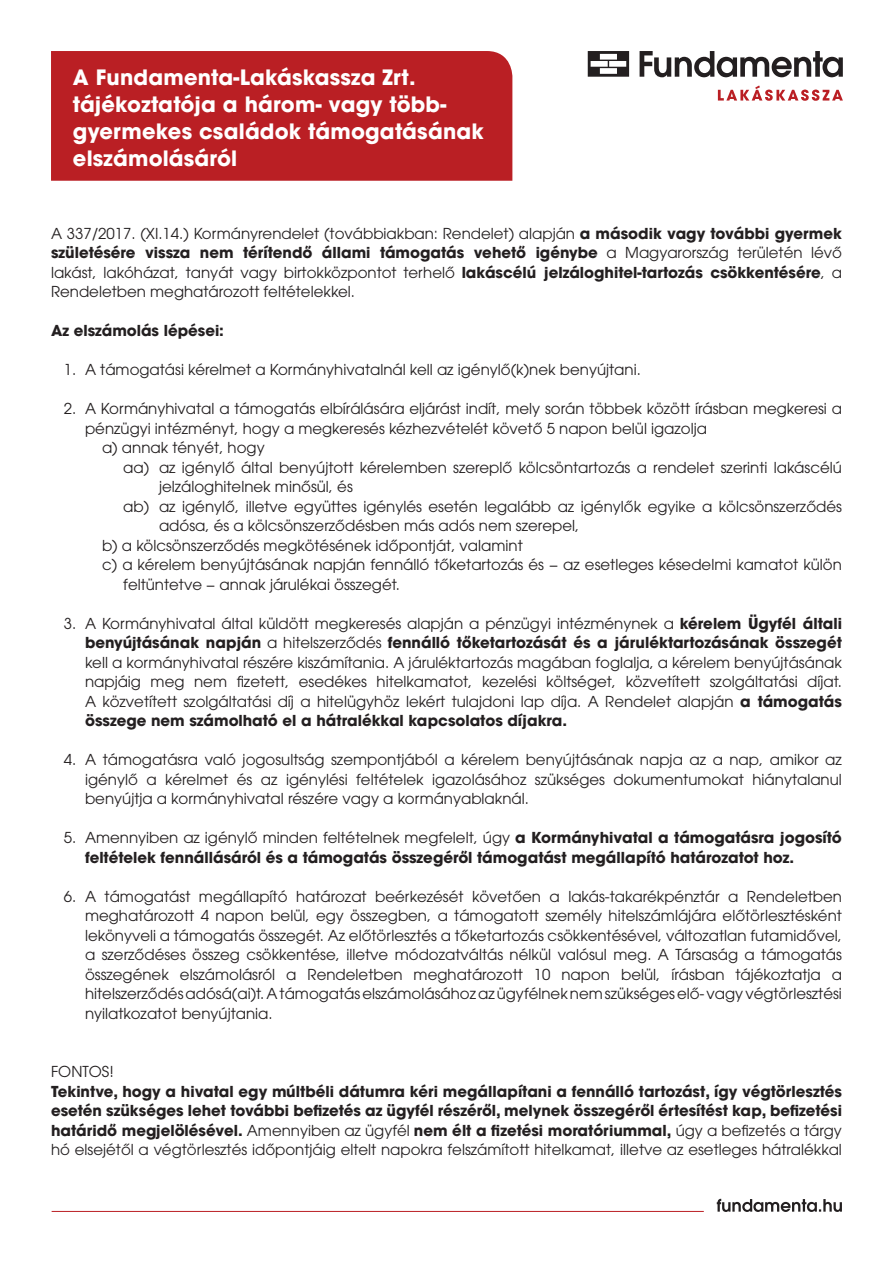
<style>
.page{position:relative;width:893px;height:1263px;background:#fff}
.page>*{position:absolute;margin:0;border:0;box-sizing:border-box;transform-origin:0 0}
.t1{font:700 21px/27px "ITC Avant Garde Pro";letter-spacing:.01em;color:#fff}
.t2{font:15px/19.5px "ITC Avant Garde Pro";color:#231f20;text-align:justify}
.t3{font:700 15px/19.5px "ITC Avant Garde Pro";color:#231f20}
.s1{font-weight:700}
.s2{font-weight:400}
</style>
<div class="page">
<hr style="left:52px;top:1211px;width:652px;height:1px;background:#ba1f24">
<svg style="left:717px;top:1199px;width:125px;height:13px"></svg>
<svg style="left:588px;top:51px;width:41px;height:26px"></svg>
<svg style="left:640px;top:51px;width:203px;height:26px"></svg>
<svg style="left:718px;top:85px;width:125px;height:16px"></svg>
<div style="left:51px;top:51px;width:461px;height:130px;background:#ba1f24"></div>
<p class="t1" style="left:73px;top:64px;width:344px">A Fundamenta-Lakáskassza Zrt.</p>
<p class="t1" style="left:73px;top:91px;width:413px">tájékoztatója a három- vagy több&shy;gyermekes családok támogatásának elszámolásáról</p>
<p class="t2" style="left:51px;top:223px;width:792px">A 337/2017. (XI.14.) Kormányrendelet (továbbiakban: Rendelet) alapján <span class="s1">a második vagy további gyermek születésére vissza nem térítendő állami támogatás vehető igénybe</span> a Magyarország területén lévő lakást, lakóházat, tanyát vagy birtokközpontot terhelő <span class="s1">lakáscélú jelzáloghitel-tartozás csökkentésére</span>, a Rendeletben meghatározott feltételekkel.</p>
<p class="t3" style="left:51px;top:321px;width:174px">Az elszámolás lépései:</p>
<p class="t2" style="left:64px;top:360px;width:579px">1. A támogatási kérelmet a Kormányhivatalnál kell az igénylő(k)nek benyújtani.</p>
<p class="t2" style="left:85px;top:399px;width:758px;text-indent:-21px">2. A Kormányhivatal a támogatás elbírálására eljárást indít, mely során többek között írásban megkeresi a pénzügyi intézményt, hogy a megkeresés kézhezvételét követő 5 napon belül igazolja</p>
<p class="t2" style="left:102px;top:438px;width:164px">a) annak tényét, hogy</p>
<p class="t2" style="left:123px;top:457px;width:720px">aa) az igénylő által benyújtott kérelemben szereplő kölcsöntartozás a rendelet szerinti lakáscélú</p>
<p class="t2" style="left:159px;top:477px;width:195px">jelzáloghitelnek minősül, és</p>
<p class="t2" style="left:123px;top:496px;width:720px">ab) az igénylő, illetve együttes igénylés esetén legalább az igénylők egyike a kölcsönszerződés</p>
<p class="t2" style="left:159px;top:516px;width:422px">adósa, és a kölcsönszerződésben más adós nem szerepel,</p>
<p class="t2" style="left:102px;top:535px;width:422px">b) a kölcsönszerződés megkötésének időpontját, valamint</p>
<p class="t2" style="left:102px;top:555px;width:741px">c) a kérelem benyújtásának napján fennálló tőketartozás és − az esetleges késedelmi kamatot külön</p>
<p class="t2" style="left:123px;top:574px;width:278px">feltüntetve − annak járulékai összegét.</p>
<p class="t2" style="left:85px;top:613px;width:758px;text-indent:-21px">3. A Kormányhivatal által küldött megkeresés alapján a pénzügyi intézménynek a <span class="s1">kérelem Ügyfél általi benyújtásának napján</span> a hitelszerződés <span class="s1">fennálló tőketartozását és a járuléktartozásának összegét </span>kell a kormányhivatal részére kiszámítania. A járuléktartozás magában foglalja, a kérelem benyújtásának napjáig meg nem fizetett, esedékes hitelkamatot, kezelési költséget, közvetített szolgáltatási díjat.<br>A közvetített szolgáltatási díj a hitelügyhöz lekért tulajdoni lap díja. A Rendelet alapján <span class="s1">a támogatás összege nem számolható el a hátralékkal kapcsolatos díjakra.</span></p>
<p class="t2" style="left:85px;top:750px;width:758px;text-indent:-21px">4. A támogatásra való jogosultság szempontjából a kérelem benyújtásának napja az a nap, amikor az igénylő a kérelmet és az igénylési feltételek igazolásához szükséges dokumentumokat hiánytalanul benyújtja a kormányhivatal részére vagy a kormányablaknál.</p>
<p class="t3" style="left:85px;top:828px;width:758px;text-indent:-21px"><span class="s2">5. Amennyiben az igénylő minden feltételnek megfelelt, úgy</span> a Kormányhivatal a támogatásra jogosító feltételek fennállásáról és a támogatás összegéről támogatást megállapító határozatot hoz.</p>
<p class="t2" style="left:85px;top:886px;width:758px;text-indent:-21px">6. A támogatást megállapító határozat beérkezését követően a lakás-takarékpénztár a Rendeletben meghatározott 4 napon belül, egy összegben, a támogatott személy hitelszámlájára előtörlesztésként lekönyveli a támogatás összegét. Az előtörlesztés a tőketartozás csökkentésével, változatlan futamidővel, a szerződéses összeg csökkentése, illetve módozatváltás nélkül valósul meg. A Társaság a támogatás összegének elszámolásról a Rendeletben meghatározott 10 napon belül, írásban tájékoztatja a hitelszerződés adósá(ai)t. A támogatás elszámolásához az ügyfélnek nem szükséges elő- vagy végtörlesztési nyilatkozatot benyújtania.</p>
<p class="t2" style="left:51px;top:1062px;width:64px">FONTOS!</p>
<p class="t3" style="left:51px;top:1081px;width:792px;text-align:justify">Tekintve, hogy a hivatal egy múltbéli dátumra kéri megállapítani a fennálló tartozást, így végtörlesztés esetén szükséges lehet további befizetés az ügyfél részéről, melynek összegéről értesítést kap, befizetési határidő megjelölésével. <span class="s2">Amennyiben az ügyfél</span> nem élt a fizetési moratóriummal, <span class="s2">úgy a befizetés a tárgy hó elsejétől a végtörlesztés időpontjáig eltelt napokra felszámított hitelkamat, illetve az esetleges hátralékkal</span></p>
</div>
